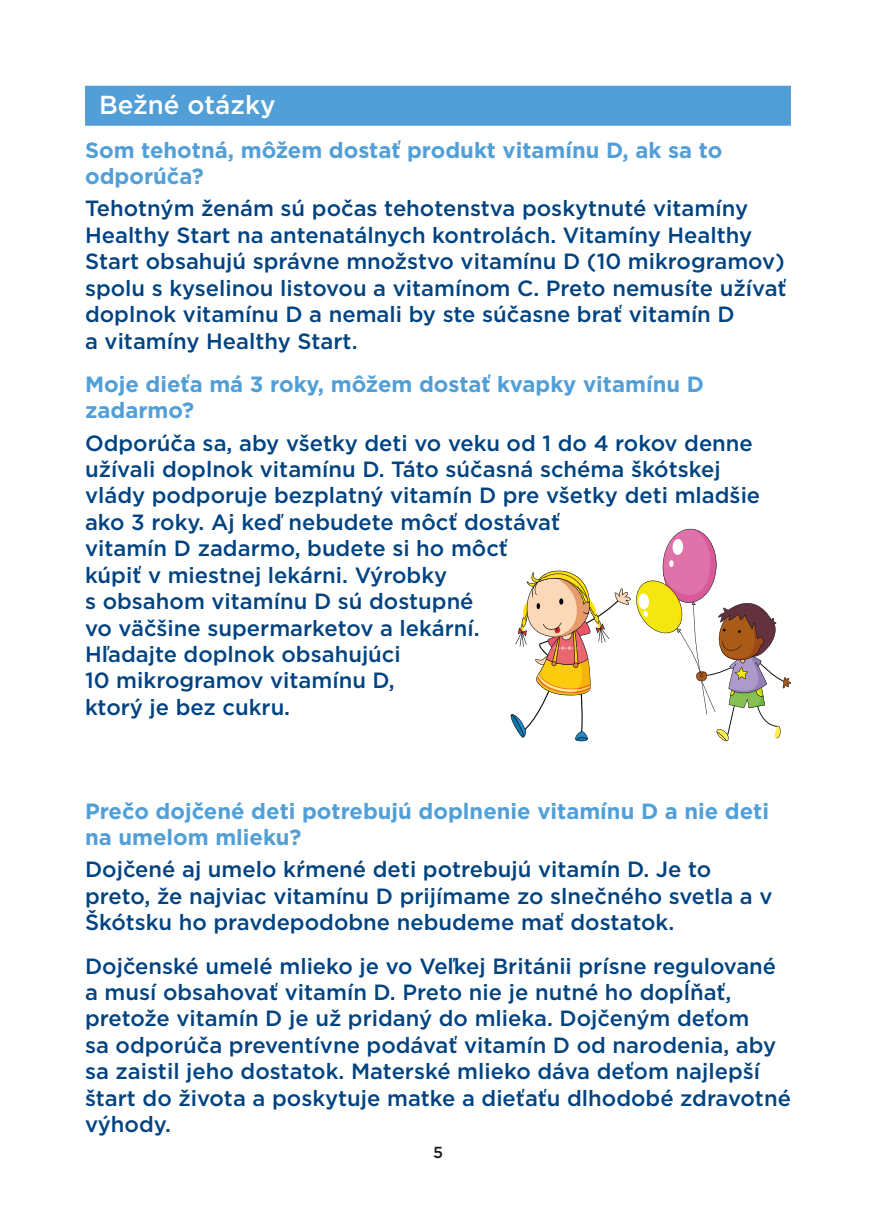
<style>
.page{position:relative;width:876px;height:1225px;background:#fff}
.page>*{position:absolute;margin:0;border:0;box-sizing:border-box;transform-origin:0 0}
.t1{font:500 26px "Gotham";color:#fff}
.t2{font:500 22px/26.4px "Gotham";color:#004381}
.t3{font:700 22px/26.4px "Gotham";color:#529fd8}
.t4{font:500 16px "Gotham";color:#1d1d1b}
</style>
<div class="page">
<div style="left:85px;top:86px;width:706px;height:40px;background:#529fd8"></div>
<svg style="left:510px;top:528px;width:281px;height:213px"></svg>
<p class="t1" style="left:99px;top:88px;width:178px">Bežné otázky</p>
<p class="t3" style="left:85px;top:137px;width:639px">Som tehotná, môžem dostať produkt vitamínu D, ak sa to odporúča?</p>
<p class="t2" style="left:85px;top:195px;width:703px">Tehotným ženám sú počas tehotenstva poskytnuté vitamíny Healthy Start na antenatálnych kontrolách. Vitamíny Healthy Start obsahujú správne množstvo vitamínu D (10 mikrogramov) spolu s kyselinou listovou a vitamínom C. Preto nemusíte užívať doplnok vitamínu D a nemali by ste súčasne brať vitamín D<br>a vitamíny Healthy Start.</p>
<p class="t3" style="left:85px;top:371px;width:620px">Moje dieťa má 3 roky, môžem dostať kvapky vitamínu D zadarmo?</p>
<p class="t2" style="left:85px;top:429px;width:677px">Odporúča sa, aby všetky deti vo veku od 1 do 4 rokov denne užívali doplnok vitamínu D. Táto súčasná schéma škótskej vlády podporuje bezplatný vitamín D pre všetky deti mladšie ako 3 roky. Aj keď nebudete môcť dostávať<br>vitamín D zadarmo, budete si ho môcť<br>kúpiť v miestnej lekárni. Výrobky<br>s obsahom vitamínu D sú dostupné<br>vo väčšine supermarketov a lekární.<br>Hľadajte doplnok obsahujúci<br>10 mikrogramov vitamínu D,<br>ktorý je bez cukru.</p>
<p class="t3" style="left:85px;top:797px;width:685px">Prečo dojčené deti potrebujú doplnenie vitamínu D a nie deti na umelom mlieku?</p>
<p class="t2" style="left:85px;top:856px;width:689px">Dojčené aj umelo kŕmené deti potrebujú vitamín D. Je to preto, že najviac vitamínu D prijímame zo slnečného svetla a v<br>Škótsku ho pravdepodobne nebudeme mať dostatok.</p>
<p class="t2" style="left:85px;top:952px;width:707px">Dojčenské umelé mlieko je vo Veľkej Británii prísne regulované a musí obsahovať vitamín D. Preto nie je nutné ho dopĺňať, pretože vitamín D je už pridaný do mlieka. Dojčeným deťom<br>sa odporúča preventívne podávať vitamín D od narodenia, aby sa zaistil jeho dostatok. Materské mlieko dáva deťom najlepší štart do života a poskytuje matke a dieťaťu dlhodobé zdravotné výhody.</p>
<p class="t4" style="left:433px;top:1142px;width:11px">5</p>
</div>
